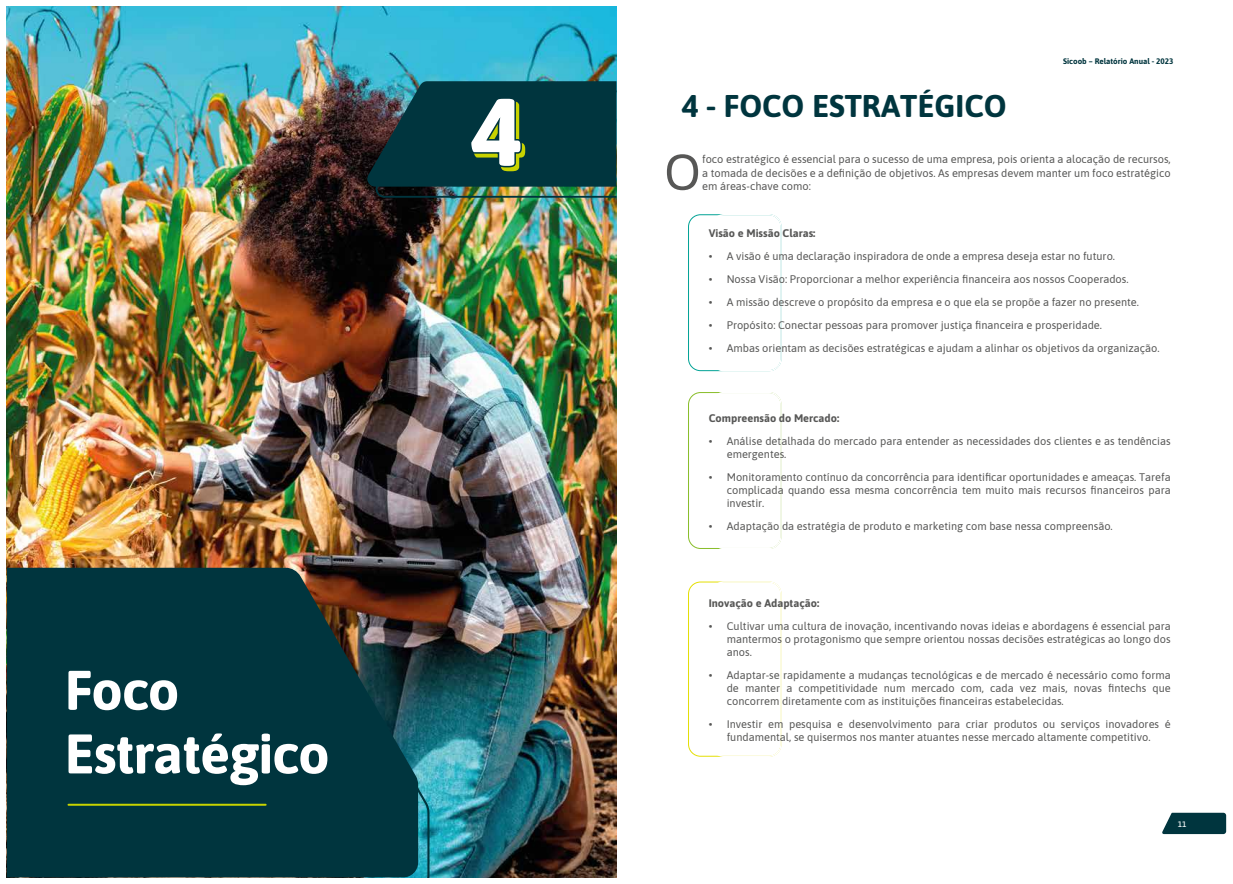
<style>
.page{position:relative;width:1233px;height:884px;background:#fff}
.page>*{position:absolute;margin:0;border:0;box-sizing:border-box;transform-origin:0 0}
.t1{font:800 95.3px "Asap";color:#fff}
.t2{font:700 55.7px/63.6px "Asap";letter-spacing:-.02em;color:#fff}
.t3{font:50.5px "Asap";color:#575756}
.t4{font:700 31.3px "Asap";color:#00353e}
.t5{font:11px/13px "Asap";color:#575756;text-align:justify}
.t6{font:700 11px "Asap";color:#575756}
.t7{font:700 8px "Asap";color:#00353e}
.t8{font:500 8px "Asap";color:#fff}
</style>
<div class="page">
<svg style="left:1162px;top:813px;width:64px;height:21px"></svg>
<img style="left:7px;top:7px;width:609px;height:870px">
<img style="left:365px;top:81px;width:252px;height:118px">
<img style="left:418px;top:582px;width:12px;height:295px">
<svg style="left:7px;top:568px;width:411px;height:309px;fill:#00353e"></svg>
<hr style="left:68px;top:804px;width:198px;height:2px;background:#c8d300">
<div style="left:688px;top:214px;width:93px;height:157px;border:1px solid #00a295;border-radius:12px"></div>
<div style="left:711px;top:214px;width:70px;height:157px;border:2px solid #fff;border-radius:12px"></div>
<div style="left:688px;top:392px;width:93px;height:157px;border:1px solid #88bd28;border-radius:12px"></div>
<div style="left:711px;top:392px;width:70px;height:157px;border:2px solid #fff;border-radius:12px"></div>
<div style="left:688px;top:581px;width:93px;height:176px;border:1px solid #e4df04;border-radius:12px"></div>
<div style="left:711px;top:581px;width:70px;height:176px;border:2px solid #fff;border-radius:12px"></div>
<h1 class="t1" style="left:471px;top:66px;width:52px">4</h1>
<h2 class="t2" style="left:64px;top:656px;width:267px">Foco<br>Estratégico</h2>
<p class="t7" style="left:1063px;top:56px;width:112px">Sicoob – Relatório Anual - 2023</p>
<h3 class="t4" style="left:682px;top:84px;width:326px">4 - FOCO ESTRATÉGICO</h3>
<p class="t5" style="left:702px;top:152px;width:470px">foco estratégico é essencial para o sucesso de uma empresa, pois orienta a alocação de recursos, a tomada de decisões e a definição de objetivos. As empresas devem manter um foco estratégico</p>
<h3 class="t3" style="left:664px;top:137px;width:38px">O</h3>
<p class="t5" style="left:702px;top:179px;width:110px">em áreas-chave como:</p>
<p class="t6" style="left:708px;top:226px;width:108px">Visão e Missão Claras:</p>
<p class="t5" style="left:708px;top:249px;width:408px">• A visão é uma declaração inspiradora de onde a empresa deseja estar no futuro.</p>
<p class="t5" style="left:708px;top:272px;width:421px">• Nossa Visão: Proporcionar a melhor experiência financeira aos nossos Cooperados.</p>
<p class="t5" style="left:708px;top:295px;width:432px">• A missão descreve o propósito da empresa e o que ela se propõe a fazer no presente.</p>
<p class="t5" style="left:708px;top:318px;width:395px">• Propósito: Conectar pessoas para promover justiça financeira e prosperidade.</p>
<p class="t5" style="left:708px;top:341px;width:452px">• Ambas orientam as decisões estratégicas e ajudam a alinhar os objetivos da organização.</p>
<p class="t6" style="left:708px;top:410px;width:132px">Compreensão do Mercado:</p>
<p class="t5" style="left:726px;top:434px;width:445px;text-indent:-18px">• Análise detalhada do mercado para entender as necessidades dos clientes e as tendências emergentes.</p>
<p class="t5" style="left:726px;top:470px;width:445px;text-indent:-18px">• Monitoramento contínuo da concorrência para identificar oportunidades e ameaças. Tarefa complicada quando essa mesma concorrência tem muito mais recursos financeiros para investir.</p>
<p class="t5" style="left:708px;top:519px;width:405px">• Adaptação da estratégia de produto e marketing com base nessa compreensão.</p>
<p class="t6" style="left:708px;top:596px;width:112px">Inovação e Adaptação:</p>
<p class="t5" style="left:726px;top:619px;width:445px;text-indent:-18px">• Cultivar uma cultura de inovação, incentivando novas ideias e abordagens é essencial para mantermos o protagonismo que sempre orientou nossas decisões estratégicas ao longo dos anos.</p>
<p class="t5" style="left:726px;top:668px;width:445px;text-indent:-18px">• Adaptar-se rapidamente a mudanças tecnológicas e de mercado é necessário como forma de manter a competitividade num mercado com, cada vez mais, novas fintechs que concorrem diretamente com as instituições financeiras estabelecidas.</p>
<p class="t5" style="left:708px;top:717px;width:463px;text-align:center">• Investir em pesquisa e desenvolvimento para criar produtos ou serviços inovadores é fundamental, se quisermos nos manter atuantes nesse mercado altamente competitivo.</p>
<p class="t8" style="left:1177px;top:819px;width:10px">11</p>
</div>
